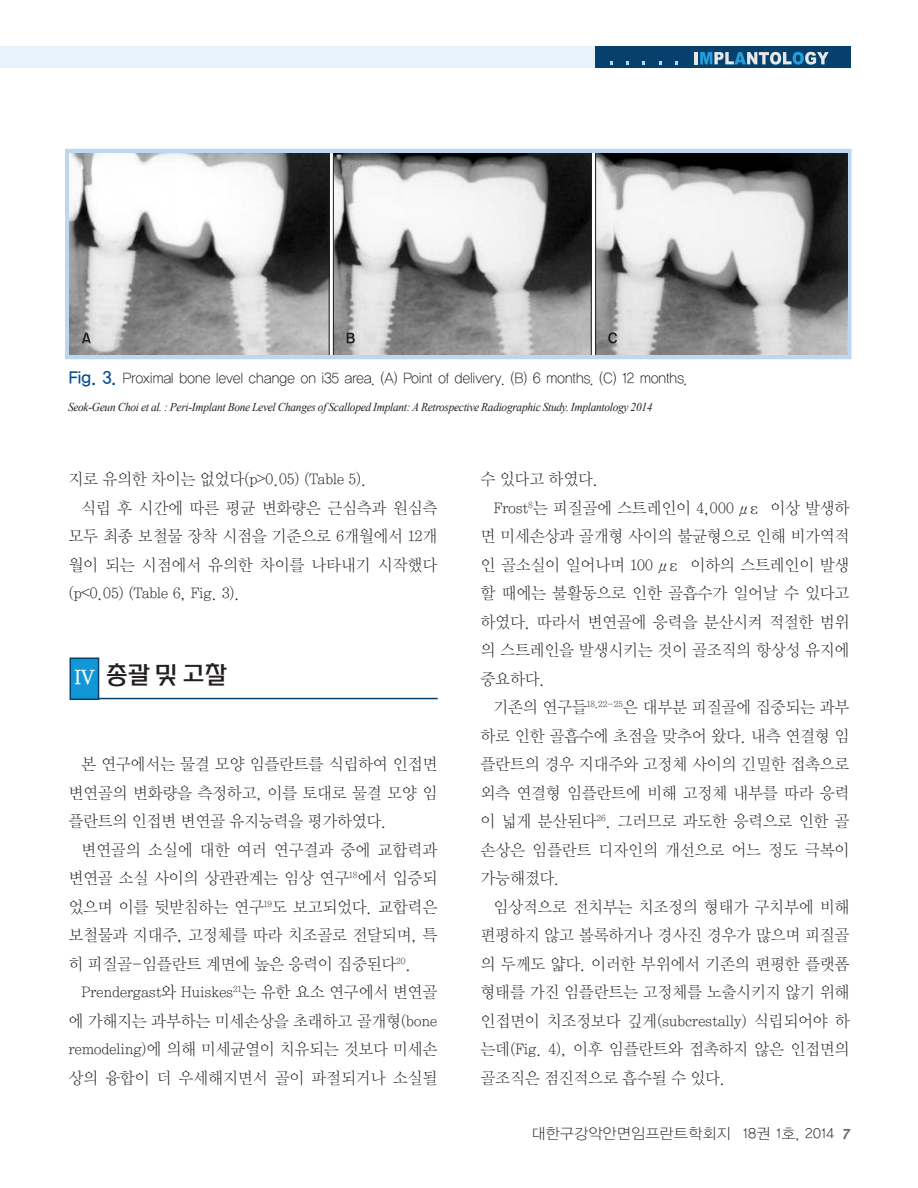
<style>
.page{position:relative;width:918px;height:1188px;background:#fff}
.page>*{position:absolute;margin:0;border:0;box-sizing:border-box;transform-origin:0 0}
.서론{font:25.5px "H Ysup M";color:#231f20;scale:.9 1}
.t1{font:22.5px "YDIY Mj O140 KS Cpc EUC H";color:#fff;scale:.95 1}
.본문{font:16.5px/28.5px "YDIY Mj O110 KS Cpc EUC H";letter-spacing:-.06em;color:#231f20;text-align:justify;scale:.95 1}
.그림설명{font:15.75px "YDIYGO110 KS Cpc EUC H";letter-spacing:-.07em;color:#231f20;scale:.95 1}
.t2{font:15px "YDIYGO110 KS Cpc EUC H";letter-spacing:-.05em;color:#231f20}
.표밑각주{font:italic 12px "Times New Roman";letter-spacing:-.025em;color:#231f20;scale:.95 1}
.s1{font-family:"YDIYGO130 KS Cpc EUC H";font-size:18px;color:#01498e}
.s2{font-family:"Times New Roman"}
.s3{font-family:"YDIYGO360";font-style:italic;font-size:13.5px;color:#6c6d70}
</style>
<div class="page">
<div style="left:0;top:47px;width:600px;height:21px;background:#e8f2fa"></div>
<div style="left:596px;top:47px;width:255px;height:21px;background:#06406c"></div>
<svg style="left:695px;top:52px;width:134px;height:13px"></svg>
<hr style="left:94px;top:698px;width:344px;height:1px;background:#06406c">
<div style="left:70px;top:658px;width:29px;height:41px;background:#1197d6"></div>
<div style="left:70px;top:658px;width:29px;height:42px;border:2px solid #06406c"></div>
<div style="left:65px;top:149px;width:787px;height:210px;border:4px solid #bcd8f0"></div>
<img style="left:69px;top:153px;width:260px;height:202px">
<img style="left:334px;top:153px;width:257px;height:202px">
<img style="left:596px;top:153px;width:251px;height:202px">
<hr style="left:591px;top:153px;width:1px;height:202px;background:#231f20">
<hr style="left:595px;top:153px;width:1px;height:202px;background:#231f20">
<hr style="left:329px;top:153px;width:1px;height:202px;background:#231f20">
<hr style="left:333px;top:153px;width:1px;height:202px;background:#231f20">
<svg style="left:82px;top:333px;width:9px;height:10px"></svg>
<svg style="left:347px;top:333px;width:8px;height:10px"></svg>
<svg style="left:608px;top:332px;width:9px;height:12px"></svg>
<p class="그림설명" style="left:68px;top:371px;width:654px"><span class="s1">Fig. 3.</span> Proximal bone level change on i35 area. (A) Point of delivery. (B) 6 months. (C) 12 months.</p>
<p class="표밑각주" style="left:68px;top:399px;width:617px">Seok-Geun Choi et al. : Peri-Implant Bone Level Changes of Scalloped Implant: A Retrospective Radiographic Study. Implantology 2014</p>
<p class="본문" style="left:68px;top:465px;width:316px">지로 유의한 차이는 없었다(p<span class="s2">&gt;</span>0.05) (Table 5).</p>
<p class="본문" style="left:68px;top:493px;width:391px;text-indent:13px">식립 후 시간에 따른 평균 변화량은 근심측과 원심측 모두 최종 보철물 장착 시점을 기준으로 6개월에서 12개 월이 되는 시점에서 유의한 차이를 나타내기 시작했다 (p<span class="s2">&lt;</span>0.05) (Table 6, Fig. 3).</p>
<p class="t1" style="left:74px;top:666px;width:24px">IV</p>
<p class="서론" style="left:105px;top:662px;width:137px">총괄 및 고찰</p>
<p class="본문" style="left:68px;top:750px;width:391px;text-indent:13px">본 연구에서는 물결 모양 임플란트를 식립하여 인접면 변연골의 변화량을 측정하고, 이를 토대로 물결 모양 임 플란트의 인접변 변연골 유지능력을 평가하였다.</p>
<p class="본문" style="left:68px;top:835px;width:391px;text-indent:13px">변연골의 소실에 대한 여러 연구결과 중에 교합력과 변연골 소실 사이의 상관관계는 임상 연구<sup>18</sup>에서 입증되 었으며 이를 뒷받침하는 연구<sup>19</sup>도 보고되었다. 교합력은 보철물과 지대주, 고정체를 따라 치조골로 전달되며, 특 히 피질골-임플란트 계면에 높은 응력이 집중된다<sup>20</sup>.</p>
<p class="본문" style="left:68px;top:978px;width:391px;text-indent:13px">Prendergast와 Huiskes<sup>21</sup>는 유한 요소 연구에서 변연골 에 가해지는 과부하는 미세손상을 초래하고 골개형(bone remodeling)에 의해 미세균열이 치유되는 것보다 미세손 상의 융합이 더 우세해지면서 골이 파절되거나 소실될</p>
<p class="본문" style="left:480px;top:465px;width:126px">수 있다고 하였다.</p>
<p class="본문" style="left:480px;top:493px;width:391px;text-indent:13px">Frost<sup>8</sup>는 피질골에 스트레인이 4,000 με 이상 발생하 면 미세손상과 골개형 사이의 불균형으로 인해 비가역적 인 골소실이 일어나며 100 με 이하의 스트레인이 발생 할 때에는 불활동으로 인한 골흡수가 일어날 수 있다고 하였다. 따라서 변연골에 응력을 분산시켜 적절한 범위 의 스트레인을 발생시키는 것이 골조직의 항상성 유지에 중요하다.</p>
<p class="본문" style="left:480px;top:693px;width:391px;text-indent:13px">기존의 연구들<sup>18,22-25</sup>은 대부분 피질골에 집중되는 과부 하로 인한 골흡수에 초점을 맞추어 왔다. 내측 연결형 임 플란트의 경우 지대주와 고정체 사이의 긴밀한 접촉으로 외측 연결형 임플란트에 비해 고정체 내부를 따라 응력 이 넓게 분산된다<sup>26</sup>. 그러므로 과도한 응력으로 인한 골 손상은 임플란트 디자인의 개선으로 어느 정도 극복이 가능해졌다.</p>
<p class="본문" style="left:480px;top:892px;width:391px;text-indent:13px">임상적으로 전치부는 치조정의 형태가 구치부에 비해 편평하지 않고 볼록하거나 경사진 경우가 많으며 피질골 의 두께도 얇다. 이러한 부위에서 기존의 편평한 플랫폼 형태를 가진 임플란트는 고정체를 노출시키지 않기 위해 인접면이 치조정보다 깊게(subcrestally) 식립되어야 하 는데(Fig. 4), 이후 임플란트와 접촉하지 않은 인접면의 골조직은 점진적으로 흡수될 수 있다.</p>
<p class="t2" style="left:531px;top:1126px;width:323px">대한구강악안면임프란트학회지 18권 1호, 2014 <span class="s3">7</span></p>
</div>
